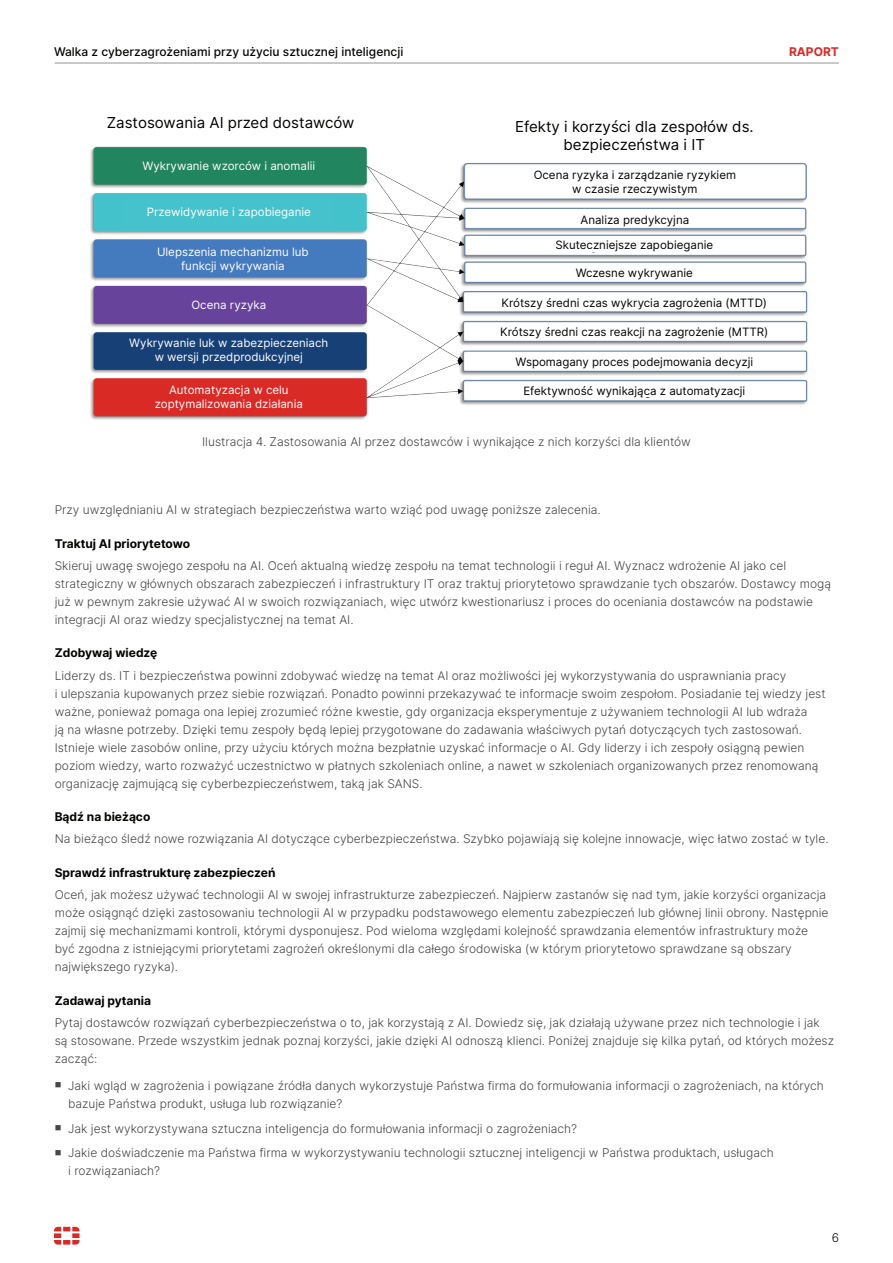
<style>
.page{position:relative;width:893px;height:1263px;background:#fff}
.page>*{position:absolute;margin:0;border:0;box-sizing:border-box;transform-origin:0 0}
.t1{font:15px/18.1px "Inter";color:#040503;text-align:center}
.t2{font:300 12px/18px "Inter";color:#454646}
.t3{font:700 12px "Inter";color:#040503}
.t4{font:500 12px "Inter";color:#040503}
.t5{font:700 12px "Inter";color:#da2a26}
.t6{font:300 12px "Inter";color:#040503}
.t7{font:11.55px/13.8px "Inter";color:#040503;text-align:center}
.t8{font:11.55px/13.8px "Inter";color:#fff;text-align:center}
</style>
<div class="page">
<img style="left:90px;top:146px;width:718px;height:274px">
<div style="left:125px;top:153px;width:207px;height:26px;background:#21855f"></div>
<div style="left:125px;top:199px;width:207px;height:26px;background:#45c2cb"></div>
<div style="left:134px;top:245px;width:198px;height:27px;background:#447abe"></div>
<div style="left:125px;top:292px;width:207px;height:26px;background:#68439b"></div>
<div style="left:115px;top:337px;width:228px;height:26px;background:#164076"></div>
<div style="left:125px;top:383px;width:207px;height:27px;background:#da2a26"></div>
<div style="left:465px;top:384px;width:339px;height:13px;background:#fff"></div>
<div style="left:465px;top:355px;width:339px;height:13px;background:#fff"></div>
<div style="left:465px;top:325px;width:339px;height:14px;background:#fff"></div>
<div style="left:466px;top:296px;width:336px;height:13px;background:#fff"></div>
<div style="left:467px;top:266px;width:334px;height:14px;background:#fff"></div>
<div style="left:467px;top:238px;width:334px;height:14px;background:#fff"></div>
<div style="left:467px;top:213px;width:335px;height:13px;background:#fff"></div>
<div style="left:466px;top:167px;width:338px;height:29px;background:#fff"></div>
<div style="left:464px;top:117px;width:341px;height:37px;background:#fff"></div>
<hr style="left:55px;top:63px;width:784px;height:1px;background:#969696">
<svg style="left:54px;top:1227px;width:25px;height:17px"></svg>
<p class="t4" style="left:54px;top:43px;width:351px">Walka z cyberzagrożeniami przy użyciu sztucznej inteligencji</p>
<p class="t5" style="left:789px;top:43px;width:51px">RAPORT</p>
<p class="t1" style="left:107px;top:113px;width:249px">Zastosowania AI przed dostawców</p>
<p class="t8" style="left:142px;top:159px;width:174px">Wykrywanie wzorców i anomalii</p>
<p class="t8" style="left:147px;top:205px;width:166px">Przewidywanie i zapobieganie</p>
<p class="t8" style="left:157px;top:245px;width:153px">Ulepszenia mechanizmu lub funkcji wykrywania</p>
<p class="t8" style="left:191px;top:298px;width:76px">Ocena ryzyka</p>
<p class="t8" style="left:129px;top:336px;width:201px">Wykrywanie luk w zabezpieczeniach w wersji przedprodukcyjnej</p>
<p class="t8" style="left:155px;top:383px;width:150px">Automatyzacja w celu zoptymalizowania działania</p>
<p class="t1" style="left:515px;top:117px;width:240px">Efekty i korzyści dla zespołów ds. bezpieczeństwa i IT</p>
<p class="t7" style="left:534px;top:167px;width:204px">Ocena ryzyka i zarządzanie ryzykiem w czasie rzeczywistym</p>
<p class="t7" style="left:581px;top:212px;width:110px">Analiza predykcyjna</p>
<p class="t7" style="left:555px;top:238px;width:159px">Skuteczniejsze zapobieganie</p>
<p class="t7" style="left:576px;top:266px;width:119px">Wczesne wykrywanie</p>
<p class="t7" style="left:501px;top:296px;width:267px">Krótszy średni czas wykrycia zagrożenia (MTTD)</p>
<p class="t7" style="left:500px;top:325px;width:270px">Krótszy średni czas reakcji na zagrożenie (MTTR)</p>
<p class="t7" style="left:515px;top:354px;width:239px">Wspomagany proces podejmowania decyzji</p>
<p class="t7" style="left:523px;top:383px;width:223px">Efektywność wynikająca z automatyzacji</p>
<p class="t2" style="left:202px;top:432px;width:490px">Ilustracja 4. Zastosowania AI przez dostawców i wynikające z nich korzyści dla klientów</p>
<p class="t2" style="left:55px;top:501px;width:548px">Przy uwzględnianiu AI w strategiach bezpieczeństwa warto wziąć pod uwagę poniższe zalecenia.</p>
<p class="t3" style="left:55px;top:535px;width:137px">Traktuj AI priorytetowo</p>
<p class="t2" style="left:55px;top:556px;width:778px">Skieruj uwagę swojego zespołu na AI. Oceń aktualną wiedzę zespołu na temat technologii i reguł AI. Wyznacz wdrożenie AI jako cel strategiczny w głównych obszarach zabezpieczeń i infrastruktury IT oraz traktuj priorytetowo sprawdzanie tych obszarów. Dostawcy mogą już w pewnym zakresie używać AI w swoich rozwiązaniach, więc utwórz kwestionariusz i proces do oceniania dostawców na podstawie integracji AI oraz wiedzy specjalistycznej na temat AI.</p>
<p class="t3" style="left:55px;top:644px;width:104px">Zdobywaj wiedzę</p>
<p class="t2" style="left:55px;top:666px;width:772px">Liderzy ds. IT i bezpieczeństwa powinni zdobywać wiedzę na temat AI oraz możliwości jej wykorzystywania do usprawniania pracy<br>i ulepszania kupowanych przez siebie rozwiązań. Ponadto powinni przekazywać te informacje swoim zespołom. Posiadanie tej wiedzy jest ważne, ponieważ pomaga ona lepiej zrozumieć różne kwestie, gdy organizacja eksperymentuje z używaniem technologii AI lub wdraża<br>ją na własne potrzeby. Dzięki temu zespoły będą lepiej przygotowane do zadawania właściwych pytań dotyczących tych zastosowań.<br>Istnieje wiele zasobów online, przy użyciu których można bezpłatnie uzyskać informacje o AI. Gdy liderzy i ich zespoły osiągną pewien poziom wiedzy, warto rozważyć uczestnictwo w płatnych szkoleniach online, a nawet w szkoleniach organizowanych przez renomowaną organizację zajmującą się cyberbezpieczeństwem, taką jak SANS.</p>
<p class="t3" style="left:55px;top:808px;width:97px">Bądź na bieżąco</p>
<p class="t2" style="left:55px;top:830px;width:775px">Na bieżąco śledź nowe rozwiązania AI dotyczące cyberbezpieczeństwa. Szybko pojawiają się kolejne innowacje, więc łatwo zostać w tyle.</p>
<p class="t3" style="left:55px;top:864px;width:222px">Sprawdź infrastrukturę zabezpieczeń</p>
<p class="t2" style="left:55px;top:885px;width:775px">Oceń, jak możesz używać technologii AI w swojej infrastrukturze zabezpieczeń. Najpierw zastanów się nad tym, jakie korzyści organizacja może osiągnąć dzięki zastosowaniu technologii AI w przypadku podstawowego elementu zabezpieczeń lub głównej linii obrony. Następnie zajmij się mechanizmami kontroli, którymi dysponujesz. Pod wieloma względami kolejność sprawdzania elementów infrastruktury może być zgodna z istniejącymi priorytetami zagrożeń określonymi dla całego środowiska (w którym priorytetowo sprawdzane są obszary największego ryzyka).</p>
<p class="t3" style="left:55px;top:991px;width:98px">Zadawaj pytania</p>
<p class="t2" style="left:55px;top:1013px;width:781px">Pytaj dostawców rozwiązań cyberbezpieczeństwa o to, jak korzystają z AI. Dowiedz się, jak działają używane przez nich technologie i jak są stosowane. Przede wszystkim jednak poznaj korzyści, jakie dzięki AI odnoszą klienci. Poniżej znajduje się kilka pytań, od których możesz zacząć:</p>
<p class="t2" style="left:68px;top:1076px;width:757px;text-indent:-14px">■ Jaki wgląd w zagrożenia i powiązane źródła danych wykorzystuje Państwa firma do formułowania informacji o zagrożeniach, na których bazuje Państwa produkt, usługa lub rozwiązanie?</p>
<p class="t2" style="left:55px;top:1119px;width:524px">■ Jak jest wykorzystywana sztuczna inteligencja do formułowania informacji o zagrożeniach?</p>
<p class="t2" style="left:68px;top:1144px;width:707px;text-indent:-14px">■ Jakie doświadczenie ma Państwa firma w wykorzystywaniu technologii sztucznej inteligencji w Państwa produktach, usługach i rozwiązaniach?</p>
<p class="t6" style="left:832px;top:1229px;width:9px">6</p>
</div>
